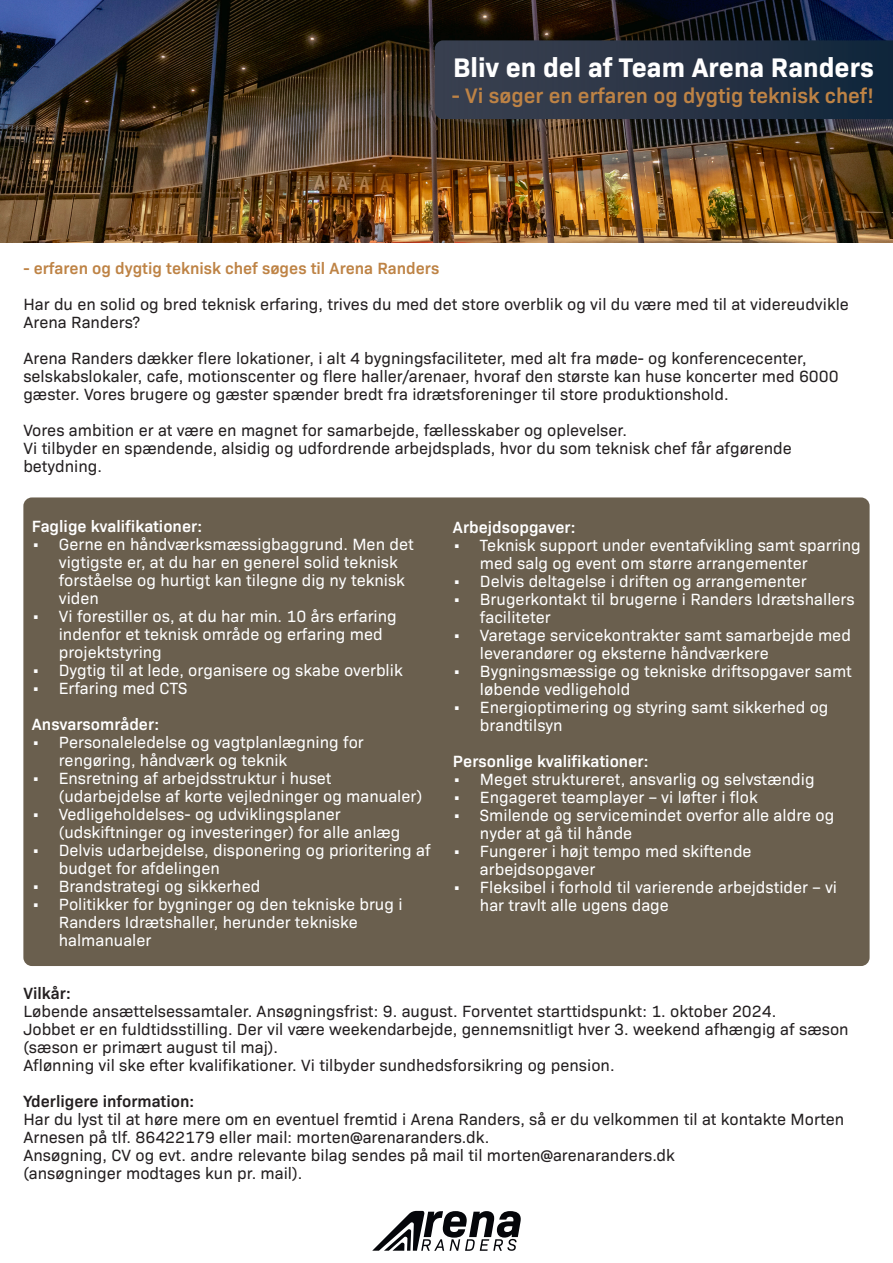
<style>
.page{position:relative;width:893px;height:1263px;background:#fff}
.page>*{position:absolute;margin:0;border:0;box-sizing:border-box;transform-origin:0 0}
.t1{font:700 27.3px "Bio Sans";color:#fff}
.t2{font:600 21.3px "Bio Sans";color:#be8345}
.t3{font:16.5px/18px "Bio Sans";color:#fff}
.t4{font:16.5px/18px "Bio Sans";color:#231f20}
.t5{font:600 16.5px "Bio Sans";color:#fff}
.t6{font:600 16.5px "Bio Sans";color:#be8345}
.t7{font:600 16.5px "Bio Sans";color:#231f20}
</style>
<div class="page">
<svg style="left:372px;top:1211px;width:149px;height:40px"></svg>
<div style="left:23px;top:497px;width:847px;height:469px;background:#6a5f4e;border-radius:9px"></div>
<img style="left:0;top:0;width:893px;height:242px">
<svg style="left:435px;top:40px;width:458px;height:79px;background:#273345"></svg>
<p class="t1" style="left:453px;top:47px;width:422px">Bliv en del af Team Arena Randers</p>
<p class="t2" style="left:452px;top:79px;width:424px">- Vi søger en erfaren og dygtig teknisk chef!</p>
<p class="t6" style="left:23px;top:255px;width:417px">- erfaren og dygtig teknisk chef søges til Arena Randers</p>
<p class="t4" style="left:23px;top:294px;width:827px">Har du en solid og bred teknisk erfaring, trives du med det store overblik og vil du være med til at videreudvikle<br>Arena Randers?</p>
<p class="t4" style="left:23px;top:348px;width:817px">Arena Randers dækker flere lokationer, i alt 4 bygningsfaciliteter, med alt fra møde- og konferencecenter, selskabslokaler, cafe, motionscenter og flere haller/arenaer, hvoraf den største kan huse koncerter med 6000 gæster. Vores brugere og gæster spænder bredt fra idrætsforeninger til store produktionshold.</p>
<p class="t4" style="left:23px;top:420px;width:605px">Vores ambition er at være en magnet for samarbejde, fællesskaber og oplevelser.</p>
<p class="t4" style="left:23px;top:438px;width:770px">Vi tilbyder en spændende, alsidig og udfordrende arbejdsplads, hvor du som teknisk chef får afgørende betydning.</p>
<p class="t5" style="left:32px;top:513px;width:172px">Faglige kvalifikationer:</p>
<p class="t3" style="left:59px;top:533px;width:356px;text-indent:-27px">• Gerne en håndværksmæssigbaggrund. Men det vigtigste er, at du har en generel solid teknisk forståelse og hurtigt kan tilegne dig ny teknisk viden</p>
<p class="t3" style="left:59px;top:605px;width:339px;text-indent:-27px">• Vi forestiller os, at du har min. 10 års erfaring indenfor et teknisk område og erfaring med projektstyring</p>
<p class="t3" style="left:32px;top:659px;width:372px">• Dygtig til at lede, organisere og skabe overblik</p>
<p class="t3" style="left:32px;top:677px;width:157px">• Erfaring med CTS</p>
<p class="t5" style="left:32px;top:711px;width:129px">Ansvarsområder:</p>
<p class="t3" style="left:59px;top:731px;width:307px;text-indent:-27px">• Personaleledelse og vagtplanlægning for rengøring, håndværk og teknik</p>
<p class="t3" style="left:59px;top:767px;width:365px;text-indent:-27px">• Ensretning af arbejdsstruktur i huset (udarbejdelse af korte vejledninger og manualer)</p>
<p class="t3" style="left:59px;top:803px;width:343px;text-indent:-27px">• Vedligeholdelses- og udviklingsplaner (udskiftninger og investeringer) for alle anlæg</p>
<p class="t3" style="left:59px;top:839px;width:373px;text-indent:-27px">• Delvis udarbejdelse, disponering og prioritering af budget for afdelingen</p>
<p class="t3" style="left:32px;top:875px;width:230px">• Brandstrategi og sikkerhed</p>
<p class="t3" style="left:59px;top:893px;width:345px;text-indent:-27px">• Politikker for bygninger og den tekniske brug i<br>Randers Idrætshaller, herunder tekniske halmanualer</p>
<p class="t5" style="left:453px;top:514px;width:124px">Arbejdsopgaver:</p>
<p class="t3" style="left:480px;top:535px;width:382px;text-indent:-27px">• Teknisk support under eventafvikling samt sparring med salg og event om større arrangementer</p>
<p class="t3" style="left:453px;top:571px;width:355px">• Delvis deltagelse i driften og arrangementer</p>
<p class="t3" style="left:480px;top:589px;width:376px;text-indent:-27px">• Brugerkontakt til brugerne i Randers Idrætshallers faciliteter</p>
<p class="t3" style="left:480px;top:625px;width:372px;text-indent:-27px">• Varetage servicekontrakter samt samarbejde med leverandører og eksterne håndværkere</p>
<p class="t3" style="left:480px;top:661px;width:373px;text-indent:-27px">• Bygningsmæssige og tekniske driftsopgaver samt løbende vedligehold</p>
<p class="t3" style="left:480px;top:697px;width:350px;text-indent:-27px">• Energioptimering og styring samt sikkerhed og brandtilsyn</p>
<p class="t5" style="left:453px;top:748px;width:197px">Personlige kvalifikationer:</p>
<p class="t3" style="left:453px;top:769px;width:363px">• Meget struktureret, ansvarlig og selvstændig</p>
<p class="t3" style="left:453px;top:787px;width:306px">• Engageret teamplayer – vi løfter i flok</p>
<p class="t3" style="left:480px;top:805px;width:356px;text-indent:-27px">• Smilende og servicemindet overfor alle aldre og nyder at gå til hånde</p>
<p class="t3" style="left:480px;top:841px;width:273px;text-indent:-27px">• Fungerer i højt tempo med skiftende arbejdsopgaver</p>
<p class="t3" style="left:480px;top:877px;width:359px;text-indent:-27px">• Fleksibel i forhold til varierende arbejdstider – vi har travlt alle ugens dage</p>
<p class="t7" style="left:23px;top:981px;width:49px">Vilkår:</p>
<p class="t4" style="left:23px;top:1001px;width:754px">Løbende ansættelsessamtaler. Ansøgningsfrist: 9. august. Forventet starttidspunkt: 1. oktober 2024.</p>
<p class="t4" style="left:23px;top:1019px;width:827px">Jobbet er en fuldtidsstilling. Der vil være weekendarbejde, gennemsnitligt hver 3. weekend afhængig af sæson (sæson er primært august til maj).</p>
<p class="t4" style="left:23px;top:1055px;width:593px">Aflønning vil ske efter kvalifikationer. Vi tilbyder sundhedsforsikring og pension.</p>
<p class="t7" style="left:23px;top:1089px;width:172px">Yderligere information:</p>
<p class="t4" style="left:23px;top:1109px;width:822px">Har du lyst til at høre mere om en eventuel fremtid i Arena Randers, så er du velkommen til at kontakte Morten<br>Arnesen på tlf. 86422179 eller mail: morten@arenaranders.dk.</p>
<p class="t4" style="left:23px;top:1145px;width:653px">Ansøgning, CV og evt. andre relevante bilag sendes på mail til morten@arenaranders.dk</p>
<p class="t4" style="left:23px;top:1163px;width:280px">(ansøgninger modtages kun pr. mail).</p>
</div>
